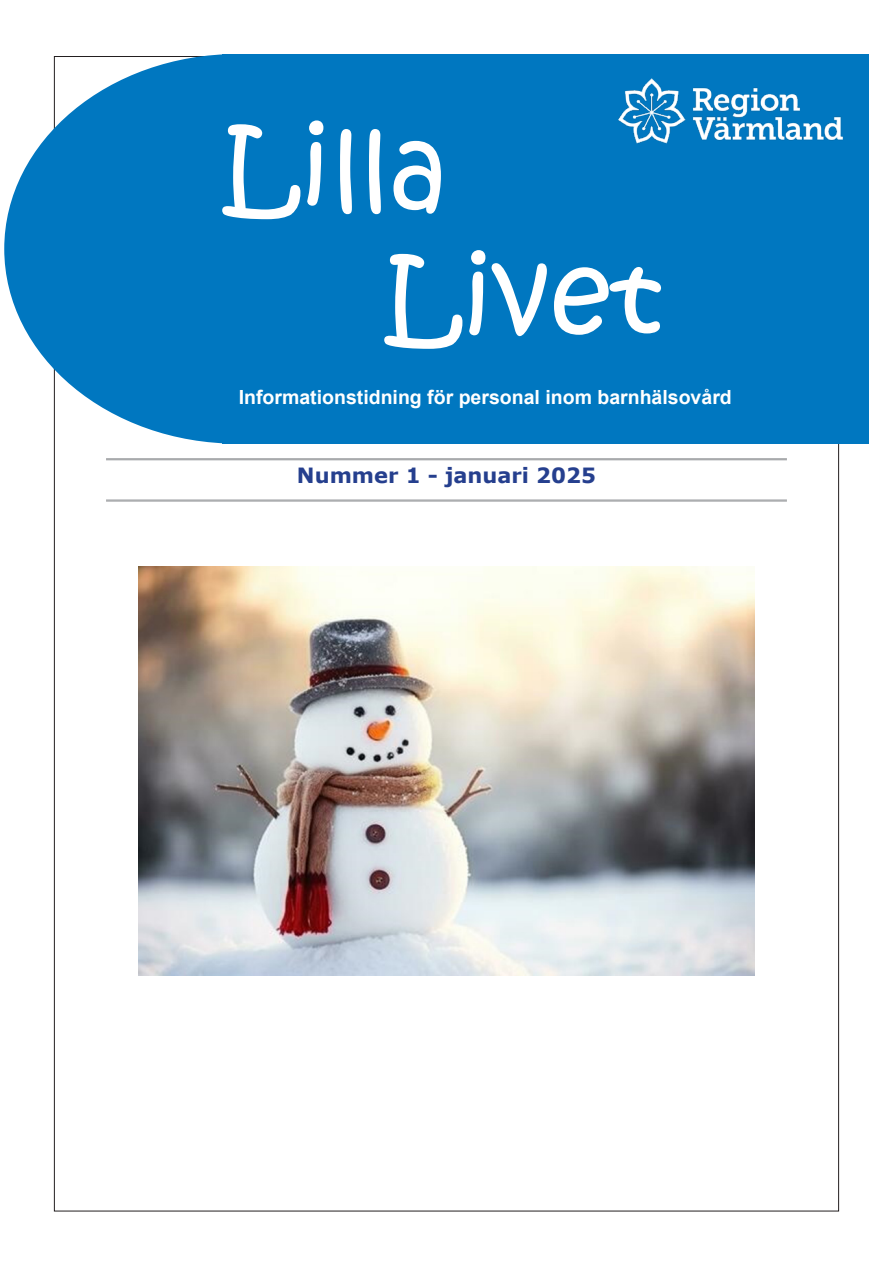
<style>
.page{position:relative;width:893px;height:1263px;background:#fff}
.page>*{position:absolute;margin:0;border:0;box-sizing:border-box;transform-origin:0 0}
.t1{font:108px "Kristen ITC";color:#fff}
.t2{font:700 21px "Verdana";color:#253f8e}
.t3{font:700 19.5px "Arial";color:#fff}
</style>
<div class="page">
<div style="left:4px;top:54px;width:467px;height:390px;background:#0077c0;border-radius:50%"></div>
<div style="left:223px;top:54px;width:646px;height:390px;background:#0077c0"></div>
<img style="left:618px;top:78px;width:225px;height:66px">
<hr style="left:106px;top:458px;width:681px;height:1px;background:#939598">
<hr style="left:106px;top:459px;width:681px;height:1px;background:#939598">
<hr style="left:106px;top:500px;width:681px;height:1px;background:#939598">
<hr style="left:106px;top:501px;width:681px;height:1px;background:#939598">
<img style="left:139px;top:567px;width:615px;height:408px">
<p class="t1" style="left:223px;top:97px;width:227px">Lilla</p>
<p class="t1" style="left:385px;top:226px;width:279px">Livet</p>
<p class="t3" style="left:239px;top:383px;width:494px">Informationstidning för personal inom barnhälsovård</p>
<p class="t2" style="left:297px;top:460px;width:301px">Nummer 1 - januari 2025</p>
</div>
